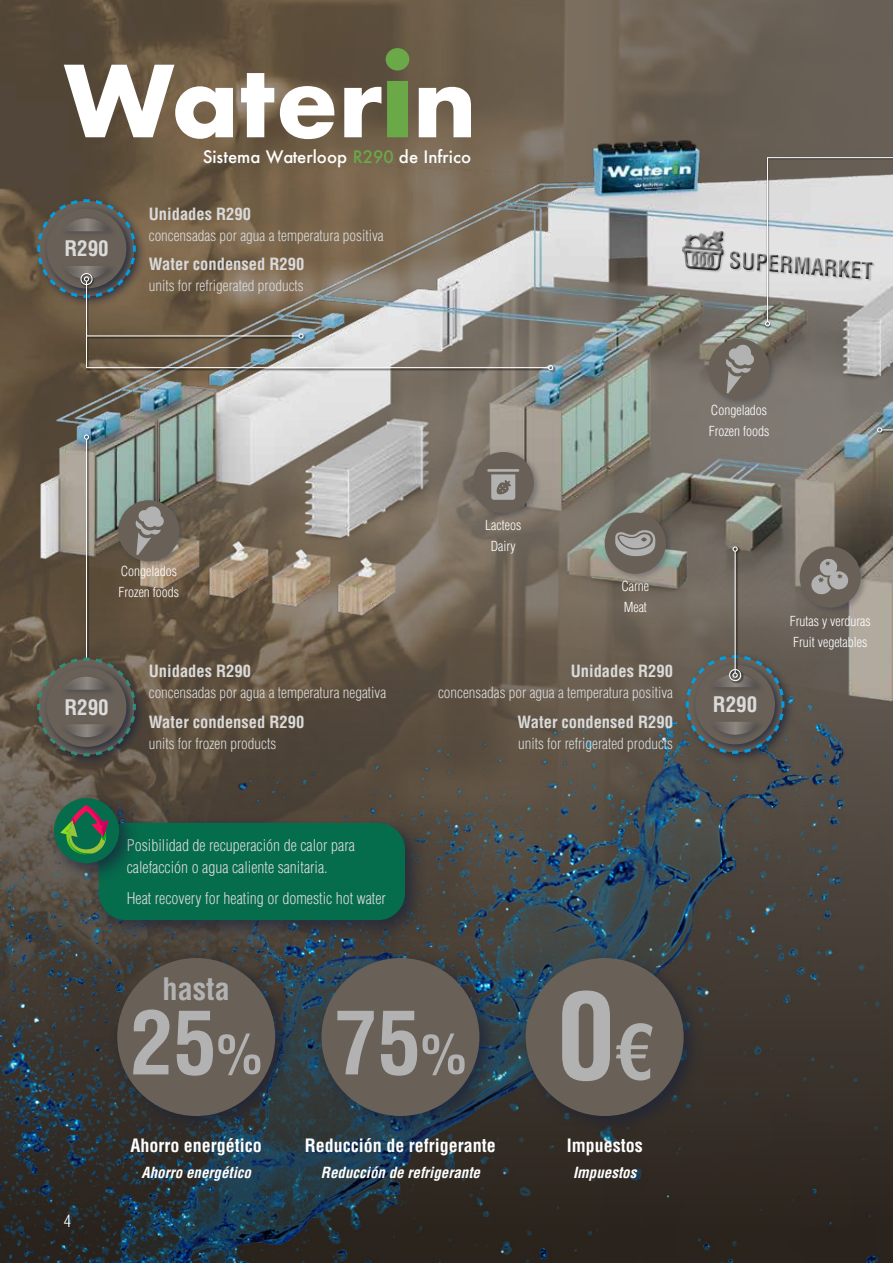
<style>
.page{position:relative;width:893px;height:1263px;background:#fff}
.page>*{position:absolute;margin:0;border:0;box-sizing:border-box;transform-origin:0 0}
.t1{font:700 condensed 86.25px "Helvetica LT Std";color:#b3b2b2}
.t2{font:700 condensed 30.3px "Helvetica LT Std";color:#b3b2b2}
.t3{font:700 condensed 25.95px "Helvetica LT Std";color:#b3b2b2}
.t4{font:700 condensed 21px "Helvetica LT Std";color:#dadada}
.t5{font:700 condensed 18px "Helvetica LT Std";color:#fff}
.t6{font:500 16.8px "Futura";color:#fff}
.t7{font:700 condensed 16.5px "Helvetica LT Std";color:#dadada}
.t8{font:300 condensed 16.5px "Helvetica LT Std";color:#fff}
.t9{font:300 condensed 15.75px/22px "Helvetica LT Std";color:#dadada}
.t10{font:300 condensed 15px "Helvetica LT Std";color:#dadada}
.t11{font:italic 700 condensed 15px "Helvetica LT Std";color:#fff}
.t12{font:300 condensed 13.5px/21px "Helvetica LT Std";color:#fff}
.s1{color:#6ba848}
.s2{font-size:54.6px}
.s3{font-size:118.05px}
.s4{font-size:74.7px}
</style>
<div class="page">
<img style="left:0;top:0;width:893px;height:40px">
<img style="left:0;top:819px;width:893px;height:444px">
<img style="left:0;top:40px;width:893px;height:779px">
<svg style="left:419px;top:87px;width:52px;height:50px"></svg>
<svg style="left:64px;top:65px;width:169px;height:74px"></svg>
<svg style="left:241px;top:73px;width:33px;height:64px"></svg>
<svg style="left:280px;top:86px;width:54px;height:53px"></svg>
<svg style="left:344px;top:48px;width:65px;height:89px"></svg>
<div style="left:314px;top:950px;width:185px;height:186px;background:#1b2339;opacity:.75"></div>
<div style="left:321px;top:958px;width:158px;height:158px;background:#696158;border-radius:50%"></div>
<div style="left:518px;top:950px;width:186px;height:186px;background:#1b2339;opacity:.75"></div>
<div style="left:526px;top:958px;width:158px;height:158px;background:#696158;border-radius:50%"></div>
<div style="left:109px;top:950px;width:186px;height:186px;background:#1b2339;opacity:.75"></div>
<div style="left:117px;top:958px;width:158px;height:158px;background:#696158;border-radius:50%"></div>
<div style="left:682px;top:652px;width:113px;height:113px;background:#1b2339;opacity:.75"></div>
<div style="left:729px;top:546px;width:15px;height:137px;background:#000;opacity:.75"></div>
<hr style="left:735px;top:551px;width:1px;height:122px;background:#fff">
<svg style="left:684px;top:654px;width:102px;height:101px;background:#5c5d5b"></svg>
<svg style="left:732px;top:546px;width:6px;height:6px"></svg>
<div style="left:729px;top:669px;width:12px;height:12px;border:1px solid #fff;border-radius:50%"></div>
<div style="left:80px;top:434px;width:15px;height:250px;background:#000;opacity:.75"></div>
<hr style="left:86px;top:439px;width:1px;height:234px;background:#fff">
<svg style="left:84px;top:434px;width:5px;height:6px"></svg>
<div style="left:34px;top:196px;width:113px;height:113px;background:#1b2339;opacity:.75"></div>
<div style="left:34px;top:654px;width:113px;height:113px;background:#1b2339;opacity:.75"></div>
<svg style="left:36px;top:656px;width:101px;height:102px;background:#5f5b53"></svg>
<div style="left:877px;top:427px;width:16px;height:79px;background:#5f574c"></div>
<svg style="left:877px;top:427px;width:16px;height:61px"></svg>
<div style="left:80px;top:273px;width:476px;height:100px;background:#000;opacity:.75"></div>
<svg style="left:36px;top:198px;width:517px;height:172px;background:#857a6b"></svg>
<div style="left:797px;top:544px;width:71px;height:71px;background:#1b2339;opacity:.3"></div>
<div style="left:800px;top:546px;width:61px;height:62px;background:#696158;border-radius:50%"></div>
<svg style="left:811px;top:559px;width:37px;height:36px"></svg>
<div style="left:602px;top:510px;width:71px;height:71px;background:#1b2339;opacity:.3"></div>
<div style="left:605px;top:512px;width:61px;height:62px;background:#696158;border-radius:50%"></div>
<svg style="left:615px;top:530px;width:40px;height:26px"></svg>
<div style="left:470px;top:449px;width:71px;height:72px;background:#1b2339;opacity:.3"></div>
<div style="left:473px;top:452px;width:61px;height:61px;background:#696158;border-radius:50%"></div>
<svg style="left:487px;top:469px;width:32px;height:31px"></svg>
<div style="left:116px;top:497px;width:71px;height:72px;background:#1b2339;opacity:.3"></div>
<div style="left:118px;top:500px;width:61px;height:61px;background:#696158;border-radius:50%"></div>
<svg style="left:135px;top:506px;width:29px;height:49px"></svg>
<div style="left:706px;top:336px;width:71px;height:71px;background:#1b2339;opacity:.3"></div>
<div style="left:708px;top:338px;width:62px;height:62px;background:#696158;border-radius:50%"></div>
<svg style="left:726px;top:344px;width:28px;height:50px"></svg>
<div style="left:765px;top:151px;width:128px;height:178px;background:#000;opacity:.75"></div>
<svg style="left:682px;top:157px;width:211px;height:169px;background:#b5b6b5"></svg>
<div style="left:91px;top:814px;width:335px;height:127px;background:#1b2339;opacity:.75"></div>
<div style="left:99px;top:823px;width:306px;height:97px;background:#056c4c;border-radius:27px"></div>
<div style="left:46px;top:790px;width:94px;height:94px;background:#1b2339;opacity:.75"></div>
<div style="left:54px;top:798px;width:65px;height:65px;background:#056c4c;border-radius:50%"></div>
<img style="left:60px;top:827px;width:6px;height:27px">
<svg style="left:66px;top:805px;width:43px;height:49px"></svg>
<h3 class="t4" style="left:64px;top:235px;width:46px">R290</h3>
<p class="t6" style="left:203px;top:146px;width:270px">Sistema Waterloop <span class="s1">R290</span> de Infrico</p>
<p class="t7" style="left:149px;top:204px;width:104px">Unidades R290</p>
<p class="t10" style="left:149px;top:226px;width:236px">concensadas por agua a temperatura positiva</p>
<p class="t7" style="left:149px;top:254px;width:157px">Water condensed R290</p>
<p class="t10" style="left:149px;top:277px;width:156px">units for refrigerated products</p>
<p class="t12" style="left:118px;top:561px;width:62px">Congelados<br>Frozen foods</p>
<h3 class="t4" style="left:64px;top:694px;width:46px">R290</h3>
<p class="t7" style="left:149px;top:661px;width:104px">Unidades R290</p>
<p class="t10" style="left:149px;top:683px;width:239px">concensadas por agua a temperatura negativa</p>
<p class="t7" style="left:149px;top:711px;width:157px">Water condensed R290</p>
<p class="t10" style="left:149px;top:734px;width:129px">units for frozen products</p>
<p class="t12" style="left:485px;top:514px;width:37px;text-align:center">Lacteos<br>Dairy</p>
<p class="t12" style="left:621px;top:575px;width:29px">Carne<br>Meat</p>
<p class="t7" style="left:571px;top:661px;width:104px">Unidades R290</p>
<p class="t10" style="left:438px;top:683px;width:236px">concensadas por agua a temperatura positiva</p>
<p class="t7" style="left:517px;top:711px;width:157px">Water condensed R290</p>
<p class="t10" style="left:518px;top:734px;width:156px">units for refrigerated products</p>
<p class="t8" style="left:64px;top:1211px;width:9px">4</p>
<p class="t9" style="left:127px;top:834px;width:230px">Posibilidad de recuperación de calor para calefacción o agua caliente sanitaria.</p>
<p class="t9" style="left:127px;top:887px;width:261px">Heat recovery for heating or domestic hot water</p>
<h2 class="t2" style="left:163px;top:970px;width:69px">hasta</h2>
<h3 class="t3" style="left:167px;top:975px;width:59px">hasta</h3>
<h1 class="t1" style="left:130px;top:989px;width:133px">25<span class="s2">%</span></h1>
<p class="t5" style="left:130px;top:1134px;width:133px">Ahorro energético</p>
<p class="t11" style="left:141px;top:1163px;width:111px">Ahorro energético</p>
<h1 class="t1" style="left:335px;top:989px;width:320px">75<span class="s2">%</span> <span class="s3">0</span><span class="s4">€</span></h1>
<p class="t5" style="left:305px;top:1134px;width:192px">Reducción de refrigerante</p>
<p class="t11" style="left:321px;top:1163px;width:161px">Reducción de refrigerante</p>
<p class="t5" style="left:567px;top:1134px;width:77px">Impuestos</p>
<p class="t11" style="left:573px;top:1163px;width:65px">Impuestos</p>
<p class="t12" style="left:709px;top:399px;width:62px">Congelados<br>Frozen foods</p>
<h3 class="t4" style="left:713px;top:691px;width:46px">R290</h3>
<p class="t12" style="left:790px;top:610px;width:82px">Frutas y verduras<br>Fruit vegetables</p>
</div>
